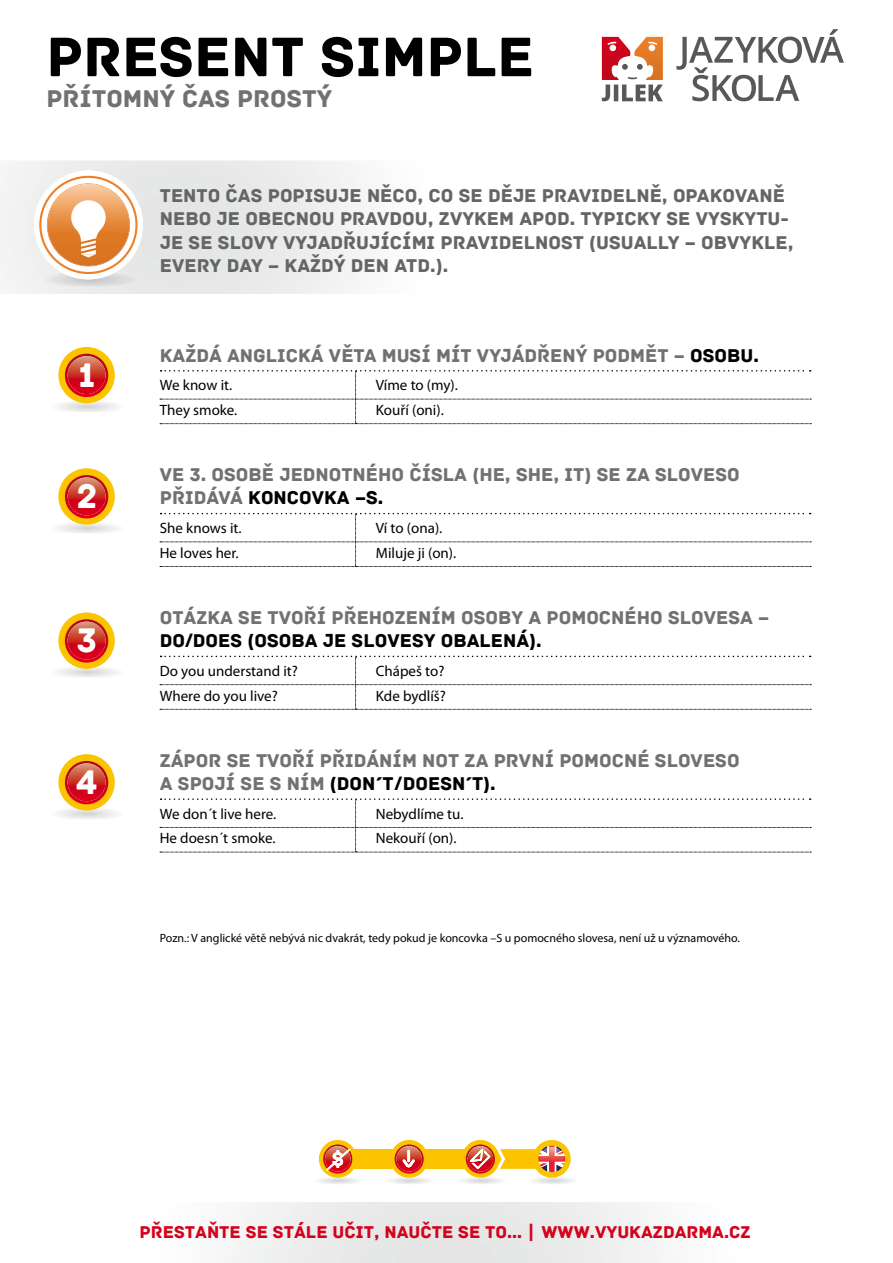
<style>
.page{position:relative;width:893px;height:1263px;background:#fff}
.page>*{position:absolute;margin:0;border:0;box-sizing:border-box;transform-origin:0 0}
.t1{font:58.5px "Archive";color:#000}
.t2{font:36px "Archive";color:#fff}
.t3{font:25.5px "Archive";color:#707172}
.t4{font:19.5px/23.4px "Archive";color:#707172}
.t5{font:19.5px/23.4px "Archive";color:#646567}
.t6{font:19.5px "Archive";color:#000}
.t7{font:18px "Archive";color:#d4021d}
.t8{font:15px "Myriad Pro";color:#000}
.t9{font:12px "Myriad Pro";color:#000}
.s1{color:#000}
</style>
<div class="page">
<svg style="left:34px;top:170px;width:109px;height:109px"></svg>
<svg style="left:602px;top:37px;width:61px;height:64px"></svg>
<svg style="left:676px;top:29px;width:168px;height:72px"></svg>
<div style="left:424px;top:1149px;width:42px;height:20px;background:#fcc400"></div>
<div style="left:352px;top:1149px;width:43px;height:20px;background:#fcc400"></div>
<svg style="left:319px;top:1140px;width:35px;height:38px"></svg>
<svg style="left:393px;top:1140px;width:33px;height:38px"></svg>
<svg style="left:464px;top:1140px;width:107px;height:38px"></svg>
<img style="left:540px;top:1147px;width:24px;height:24px">
<img style="left:325px;top:1146px;width:25px;height:25px">
<img style="left:328px;top:1150px;width:20px;height:19px">
<svg style="left:160px;top:370px;width:651px;height:54px"></svg>
<svg style="left:160px;top:513px;width:651px;height:54px"></svg>
<svg style="left:160px;top:656px;width:651px;height:54px"></svg>
<svg style="left:160px;top:798px;width:651px;height:55px"></svg>
<img style="left:58px;top:403px;width:59px;height:9px">
<svg style="left:58px;top:347px;width:57px;height:56px"></svg>
<img style="left:68px;top:356px;width:38px;height:38px;border-radius:19px">
<svg style="left:58px;top:468px;width:57px;height:57px"></svg>
<img style="left:68px;top:477px;width:38px;height:38px;border-radius:19px">
<svg style="left:58px;top:612px;width:57px;height:57px"></svg>
<img style="left:68px;top:622px;width:38px;height:38px;border-radius:19px">
<img style="left:58px;top:810px;width:59px;height:9px">
<svg style="left:58px;top:754px;width:57px;height:56px"></svg>
<img style="left:68px;top:763px;width:38px;height:38px;border-radius:19px">
<h1 class="t1" style="left:46px;top:22px;width:489px">PRESENT SIMPLE</h1>
<h3 class="t3" style="left:46px;top:83px;width:287px">PŘÍTOMNÝ ČAS PROSTÝ</h3>
<h2 class="t2" style="left:78px;top:354px;width:19px">1</h2>
<h2 class="t2" style="left:77px;top:475px;width:22px">2</h2>
<h2 class="t2" style="left:77px;top:619px;width:22px">3</h2>
<h2 class="t2" style="left:76px;top:761px;width:24px">4</h2>
<p class="t5" style="left:160px;top:184px;width:635px">TENTO ČAS POPISUJE NĚCO, CO SE DĚJE PRAVIDELNĚ, OPAKOVANĚ NEBO JE OBECNOU PRAVDOU, ZVYKEM APOD. TYPICKY SE VYSKYTU-JE SE SLOVY VYJADŘUJÍCÍMI PRAVIDELNOST (USUALLY – OBVYKLE, EVERY DAY – KAŽDÝ DEN ATD.).</p>
<p class="t4" style="left:160px;top:344px;width:601px">KAŽDÁ ANGLICKÁ VĚTA MUSÍ MÍT VYJÁDŘENÝ PODMĚT – <span class="s1">OSOBU.</span></p>
<p class="t8" style="left:160px;top:376px;width:74px">We know it.</p>
<p class="t8" style="left:376px;top:376px;width:84px">Víme to (my).</p>
<p class="t8" style="left:160px;top:401px;width:79px">They smoke.</p>
<p class="t8" style="left:376px;top:401px;width:69px">Kouří (oni).</p>
<p class="t4" style="left:160px;top:463px;width:582px">VE 3. OSOBĚ JEDNOTNÉHO ČÍSLA (HE, SHE, IT) SE ZA SLOVESO<br>PŘIDÁVÁ <span class="s1">KONCOVKA –S.</span></p>
<p class="t8" style="left:160px;top:519px;width:83px">She knows it.</p>
<p class="t8" style="left:376px;top:519px;width:68px">Ví to (ona).</p>
<p class="t8" style="left:160px;top:543px;width:80px">He loves her.</p>
<p class="t8" style="left:376px;top:543px;width:82px">Miluje ji (on).</p>
<p class="t4" style="left:160px;top:606px;width:611px">OTÁZKA SE TVOŘÍ PŘEHOZENÍM OSOBY A POMOCNÉHO SLOVESA –</p>
<p class="t6" style="left:160px;top:629px;width:383px">DO/DOES (OSOBA JE SLOVESY OBALENÁ).</p>
<p class="t8" style="left:160px;top:662px;width:140px">Do you understand it?</p>
<p class="t8" style="left:376px;top:662px;width:70px">Chápeš to?</p>
<p class="t8" style="left:160px;top:686px;width:120px">Where do you live?</p>
<p class="t8" style="left:376px;top:686px;width:72px">Kde bydlíš?</p>
<p class="t4" style="left:160px;top:749px;width:581px">ZÁPOR SE TVOŘÍ PŘIDÁNÍM NOT ZA PRVNÍ POMOCNÉ SLOVESO<br>A SPOJÍ SE S NÍM <span class="s1">(DON´T/DOESN´T).</span></p>
<p class="t8" style="left:160px;top:804px;width:118px">We don´t live here.</p>
<p class="t8" style="left:376px;top:804px;width:89px">Nebydlíme tu.</p>
<p class="t8" style="left:160px;top:829px;width:117px">He doesn´t smoke.</p>
<p class="t8" style="left:376px;top:829px;width:82px">Nekouří (on).</p>
<p class="t9" style="left:160px;top:930px;width:582px">Pozn.: V anglické větě nebývá nic dvakrát, tedy pokud je koncovka –S u pomocného slovesa, není už u významového.</p>
<p class="t7" style="left:139px;top:1222px;width:613px">PŘESTAŇTE SE STÁLE UČIT, NAUČTE SE TO… | WWW.VYUKAZDARMA.CZ</p>
</div>
